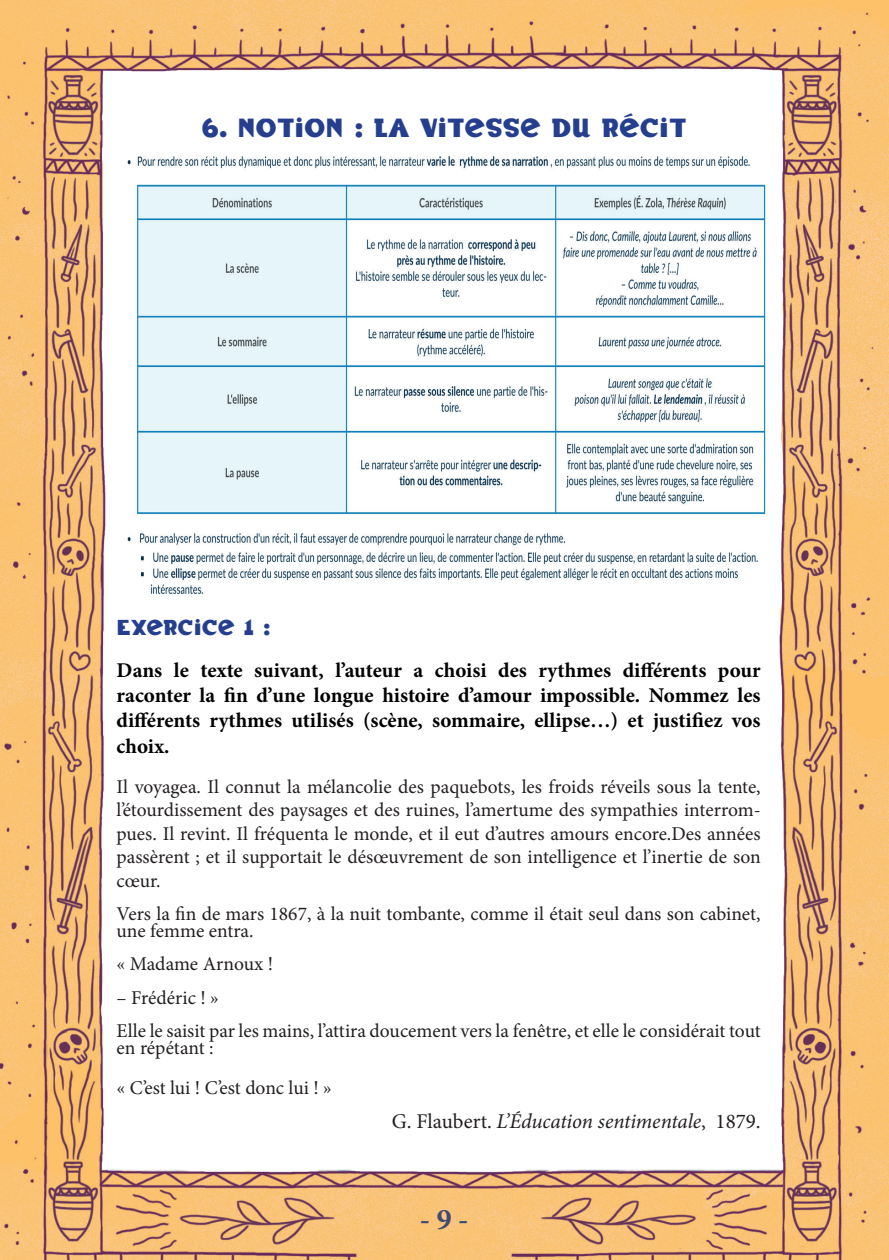
<style>
.page{position:relative;width:889px;height:1260px;background:#fff}
.page>*{position:absolute;margin:0;border:0;box-sizing:border-box;transform-origin:0 0}
.t1{font:700 30px "Minion Pro";color:#3e4b75}
.t2{font:25.5px "Bad Typ";color:#253f8e}
.t3{font:700 21px/25.2px "Minion Pro";color:#000;text-align:justify}
.t4{font:italic 21px "Minion Pro";letter-spacing:-.01em;color:#231f20}
.t5{font:21px "Bad Typ";color:#253f8e}
.t6{font:19.5px/23.4px "Minion Pro";color:#231f20}
.s1{font-style:normal}
</style>
<div class="page">
<img style="left:0;top:0;width:889px;height:1259px">
<img style="left:115px;top:150px;width:658px;height:456px">
<h2 class="t2" style="left:202px;top:112px;width:486px">6. NOTION : LA VITESSE DU RÉCIT</h2>
<p class="t5" style="left:117px;top:614px;width:155px">EXERCICE 1 :</p>
<p class="t3" style="left:117px;top:657px;width:645px">Dans le texte suivant, l’auteur a choisi des rythmes différents pour raconter la fin d’une longue histoire d’amour impossible. Nommez les différents rythmes utilisés (scène, sommaire, ellipse…) et justifiez vos choix.</p>
<p class="t6" style="left:117px;top:775px;width:645px;text-align:justify">Il voyagea. Il connut la mélancolie des paquebots, les froids réveils sous la tente, l’étourdissement des paysages et des ruines, l’amertume des sympathies interrom&shy;pues. Il revint. Il fréquenta le monde, et il eut d’autres amours encore.Des années passèrent ; et il supportait le désœuvrement de son intelligence et l’inertie de son cœur.</p>
<p class="t6" style="left:117px;top:905px;width:645px;line-height:16.5px">Vers la fin de mars 1867, à la nuit tombante, comme il était seul dans son cabinet, une femme entra.</p>
<p class="t6" style="left:117px;top:952px;width:158px">« Madame Arnoux !</p>
<p class="t6" style="left:117px;top:980px;width:645px;line-height:33.5px">– Frédéric ! »<br>Elle le saisit par les mains, l’attira doucement vers la fenêtre, et elle le considérait tout</p>
<p class="t6" style="left:117px;top:1027px;width:217px;line-height:40.3px">en répétant :<br>« C’est lui ! C’est donc lui ! »</p>
<p class="t4" style="left:392px;top:1106px;width:370px"><span class="s1">G. Flaubert.</span> L’Éducation sentimentale<span class="s1">, 1879.</span></p>
<h1 class="t1" style="left:420px;top:1197px;width:50px">- 9 -</h1>
</div>
